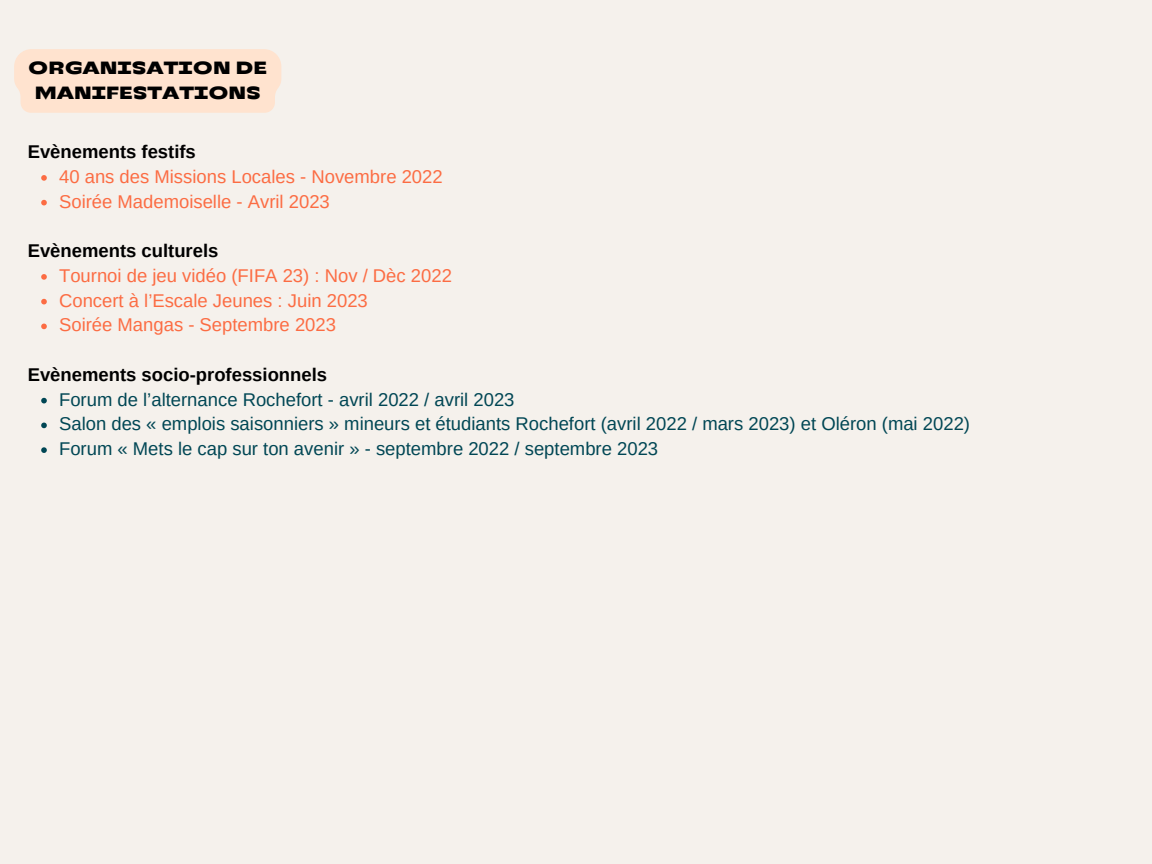
<style>
.page{position:relative;width:1152px;height:864px;background:#f5f1ec}
.page>*{position:absolute;margin:0;border:0;box-sizing:border-box;transform-origin:0 0}
.t1{font:18.45px/24.8px "Arimo";color:#004654}
.t2{font:18.45px/24.8px "Arimo";color:#fc6c43}
.t3{font:700 18.45px "Arimo";color:#000}
.t4{font:900 17.7px/24.8px "TT Runs";color:#000;text-align:center}
</style>
<div class="page">
<div style="left:14px;top:49px;width:267px;height:64px;background:#ffe3cf"></div>
<svg style="left:41px;top:175px;width:6px;height:6px"></svg>
<svg style="left:41px;top:200px;width:6px;height:5px"></svg>
<svg style="left:41px;top:274px;width:6px;height:6px"></svg>
<svg style="left:41px;top:299px;width:6px;height:5px"></svg>
<svg style="left:41px;top:324px;width:6px;height:5px"></svg>
<svg style="left:41px;top:398px;width:6px;height:5px"></svg>
<svg style="left:41px;top:423px;width:6px;height:5px"></svg>
<svg style="left:41px;top:447px;width:6px;height:6px"></svg>
<p class="t4" style="left:28px;top:56px;width:240px">ORGANISATION DE<br>MANIFESTATIONS</p>
<p class="t3" style="left:28px;top:142px;width:170px">Evènements festifs</p>
<p class="t2" style="left:59px;top:164px;width:385px">40 ans des Missions Locales - Novembre 2022<br>Soirée Mademoiselle - Avril 2023</p>
<p class="t3" style="left:28px;top:241px;width:192px">Evènements culturels</p>
<p class="t2" style="left:59px;top:263px;width:394px">Tournoi de jeu vidéo (FIFA 23) : Nov / Dèc 2022<br>Concert à l’Escale Jeunes : Juin 2023<br>Soirée Mangas - Septembre 2023</p>
<p class="t3" style="left:28px;top:364px;width:301px">Evènements socio-professionnels</p>
<p class="t1" style="left:59px;top:387px;width:913px">Forum de l’alternance Rochefort - avril 2022 / avril 2023<br>Salon des « emplois saisonniers » mineurs et étudiants Rochefort (avril 2022 / mars 2023) et Oléron (mai 2022)<br>Forum « Mets le cap sur ton avenir » - septembre 2022 / septembre 2023</p>
</div>
